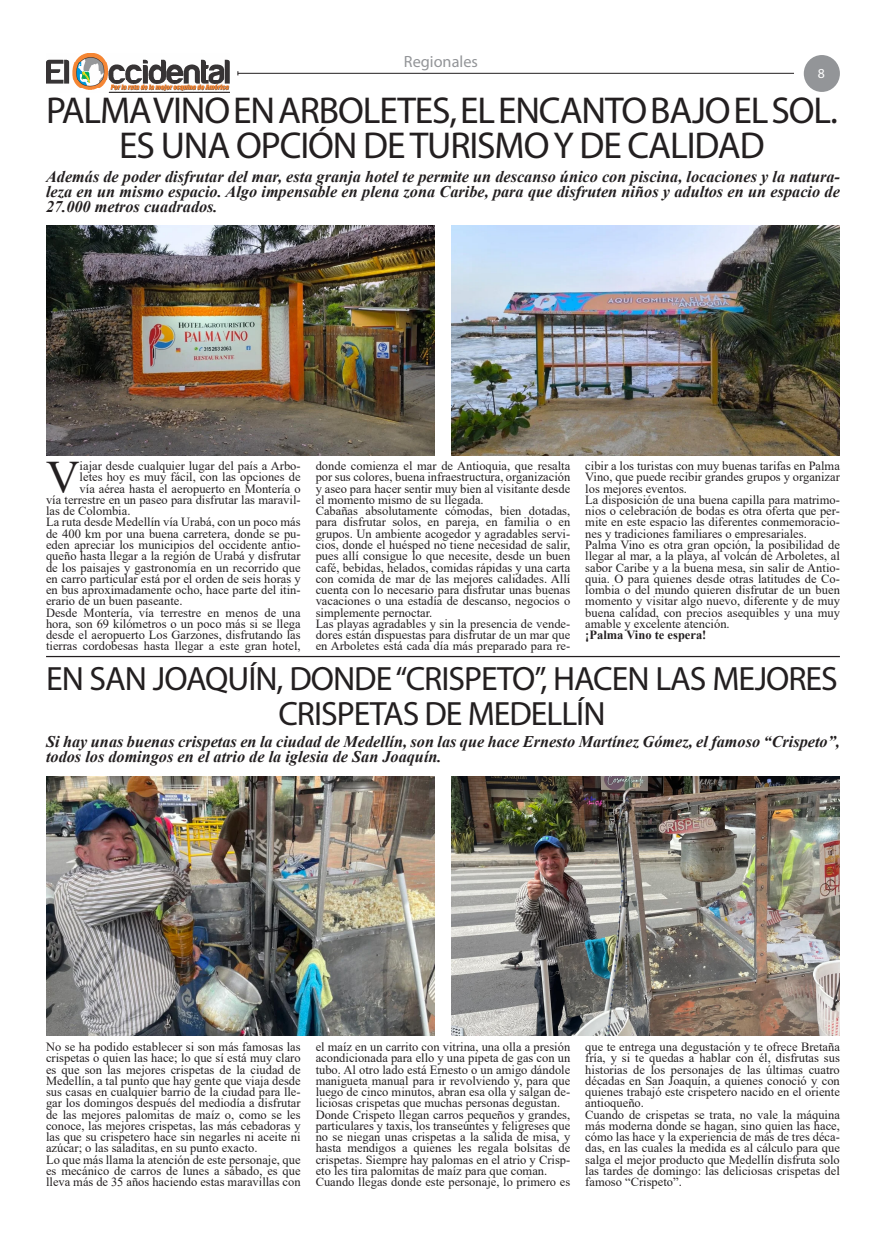
<style>
.page{position:relative;width:886px;height:1241px;background:#fff}
.page>*{position:absolute;margin:0;border:0;box-sizing:border-box;transform-origin:0 0}
.t1{font:46.5px "Times New Roman";color:#231f20}
.t2{font:37.5px/35px "Myriad Pro";letter-spacing:-.03em;color:#231f20;text-align:center}
.t3{font:33.75px/35px "Myriad Pro";letter-spacing:-.03em;color:#231f20;text-align:center}
.t4{font:italic 700 16.25px/15px "Times New Roman";color:#231f20}
.t5{font:16.25px "Myriad Pro";color:#939598}
.t6{font:13.75px "Myriad Pro";color:#fff}
.t7{font:12.5px/11.2px "Times New Roman";color:#231f20}
.t8{font:700 12.5px "Times New Roman";color:#231f20}
</style>
<div class="page">
<img style="left:46px;top:54px;width:184px;height:38px">
<hr style="left:238px;top:73px;width:556px;height:1px;background:#231f20">
<div style="left:804px;top:55px;width:36px;height:37px;background:#939598;border-radius:50%"></div>
<img style="left:46px;top:776px;width:389px;height:259px">
<hr style="left:46px;top:655px;width:794px;height:2px;background:#231f20">
<img style="left:451px;top:776px;width:389px;height:259px">
<img style="left:451px;top:225px;width:389px;height:230px">
<img style="left:46px;top:225px;width:389px;height:230px">
<h3 class="t5" style="left:404px;top:51px;width:75px">Regionales</h3>
<p class="t6" style="left:818px;top:65px;width:9px">8</p>
<p class="t6" style="left:820px;top:66px;width:9px">9</p>
<h2 class="t2" style="left:46px;top:93px;width:793px">PALMA VINO EN ARBOLETES, EL ENCANTO BAJO EL SOL.<br>ES UNA OPCIÓN DE TURISMO Y DE CALIDAD</h2>
<p class="t4" style="left:46px;top:169px;width:795px;text-align:justify">Además de poder disfrutar del mar, esta granja hotel te permite un descanso único con piscina, locaciones y la natura&shy;leza en un mismo espacio. Algo impensable en plena zona Caribe, para que disfruten niños y adultos en un espacio de 27.000 metros cuadrados.</p>
<h1 class="t1" style="left:46px;top:444px;width:35px">V</h1>
<p class="t7" style="left:80px;top:460px;width:222px">iajar desde cualquier lugar del país a Arbo-</p>
<p class="t7" style="left:80px;top:471px;width:222px">letes hoy es muy fácil, con las opciones de</p>
<p class="t7" style="left:80px;top:482px;width:222px">vía aérea hasta el aeropuerto en Montería o</p>
<p class="t7" style="left:46px;top:493px;width:256px">vía terrestre en un paseo para disfrutar las maravil-</p>
<p class="t7" style="left:46px;top:505px;width:86px">las de Colombia.</p>
<p class="t7" style="left:46px;top:516px;width:256px">La ruta desde Medellín vía Urabá, con un poco más</p>
<p class="t7" style="left:46px;top:527px;width:256px">de 400 km por una buena carretera, donde se pu-</p>
<p class="t7" style="left:46px;top:538px;width:256px">eden apreciar los municipios del occidente antio-</p>
<p class="t7" style="left:46px;top:550px;width:256px">queño hasta llegar a la región de Urabá y disfrutar</p>
<p class="t7" style="left:46px;top:561px;width:256px">de los paisajes y gastronomía en un recorrido que</p>
<p class="t7" style="left:46px;top:572px;width:256px">en carro particular está por el orden de seis horas y</p>
<p class="t7" style="left:46px;top:583px;width:256px">en bus aproximadamente ocho, hace parte del itin-</p>
<p class="t7" style="left:46px;top:595px;width:138px">erario de un buen paseante.</p>
<p class="t7" style="left:46px;top:606px;width:256px">Desde Montería, vía terrestre en menos de una</p>
<p class="t7" style="left:46px;top:617px;width:256px">hora, son 69 kilómetros o un poco más si se llega</p>
<p class="t7" style="left:46px;top:628px;width:256px">desde el aeropuerto Los Garzones, disfrutando las</p>
<p class="t7" style="left:46px;top:640px;width:256px">tierras cordobesas hasta llegar a este gran hotel,</p>
<p class="t7" style="left:316px;top:460px;width:256px">donde comienza el mar de Antioquia, que resalta por sus colores, buena infraestructura, organización y aseo para hacer sentir muy bien al visitante desde el momento mismo de su llegada.<br>Cabañas absolutamente cómodas, bien dotadas, para disfrutar solos, en pareja, en familia o en grupos. Un ambiente acogedor y agradables servi&shy;cios, donde el huésped no tiene necesidad de salir, pues allí consigue lo que necesite, desde un buen café, bebidas, helados, comidas rápidas y una carta con comida de mar de las mejores calidades. Allí cuenta con lo necesario para disfrutar unas buenas vacaciones o una estadía de descanso, negocios o simplemente pernoctar.<br>Las playas agradables y sin la presencia de vende&shy;dores están dispuestas para disfrutar de un mar que en Arboletes está cada día más preparado para re-</p>
<p class="t7" style="left:585px;top:460px;width:256px">cibir a los turistas con muy buenas tarifas en Palma Vino, que puede recibir grandes grupos y organizar los mejores eventos.<br>La disposición de una buena capilla para matrimo&shy;nios o celebración de bodas es otra oferta que per&shy;mite en este espacio las diferentes conmemoracio&shy;nes y tradiciones familiares o empresariales.<br>Palma Vino es otra gran opción, la posibilidad de llegar al mar, a la playa, al volcán de Arboletes, al sabor Caribe y a la buena mesa, sin salir de Antio&shy;quia. O para quienes desde otras latitudes de Co&shy;lombia o del mundo quieren disfrutar de un buen momento y visitar algo nuevo, diferente y de muy buena calidad, con precios asequibles y una muy amable y excelente atención.</p>
<p class="t8" style="left:585px;top:625px;width:123px">¡Palma Vino te espera!</p>
<h3 class="t3" style="left:46px;top:660px;width:793px">EN SAN JOAQUÍN, DONDE “CRISPETO”, HACEN LAS MEJORES<br>CRISPETAS DE MEDELLÍN</h3>
<h3 class="t4" style="left:46px;top:733px;width:795px">Si hay unas buenas crispetas en la ciudad de Medellín, son las que hace Ernesto Martínez Gómez, el famoso “Crispeto”, todos los domingos en el atrio de la iglesia de San Joaquín.</h3>
<p class="t7" style="left:46px;top:1040px;width:256px">No se ha podido establecer si son más famosas las crispetas o quien las hace; lo que sí está muy claro es que son las mejores crispetas de la ciudad de Medellín, a tal punto que hay gente que viaja desde sus casas en cualquier barrio de la ciudad para lle&shy;gar los domingos después del mediodía a disfrutar de las mejores palomitas de maíz o, como se les conoce, las mejores crispetas, las más cebadoras y las que su crispetero hace sin negarles ni aceite ni azúcar; o las saladitas, en su punto exacto.<br>Lo que más llama la atención de este personaje, que es mecánico de carros de lunes a sábado, es que lleva más de 35 años haciendo estas maravillas con</p>
<p class="t7" style="left:316px;top:1040px;width:256px">el maíz en un carrito con vitrina, una olla a presión acondicionada para ello y una pipeta de gas con un tubo. Al otro lado está Ernesto o un amigo dándole manigueta manual para ir revolviendo y, para que luego de cinco minutos, abran esa olla y salgan de&shy;liciosas crispetas que muchas personas degustan.<br>Donde Crispeto llegan carros pequeños y grandes, particulares y taxis, los transeúntes y feligreses que no se niegan unas crispetas a la salida de misa, y hasta mendigos a quienes les regala bolsitas de crispetas. Siempre hay palomas en el atrio y Crisp&shy;eto les tira palomitas de maíz para que coman.<br>Cuando llegas donde este personaje, lo primero es</p>
<p class="t7" style="left:585px;top:1040px;width:256px">que te entrega una degustación y te ofrece Bretaña fría, y si te quedas a hablar con él, disfrutas sus historias de los personajes de las últimas cuatro décadas en San Joaquín, a quienes conoció y con quienes trabajó este crispetero nacido en el oriente antioqueño.<br>Cuando de crispetas se trata, no vale la máquina más moderna donde se hagan, sino quien las hace, cómo las hace y la experiencia de más de tres déca&shy;das, en las cuales la medida es al cálculo para que salga el mejor producto que Medellín disfruta solo las tardes de domingo: las deliciosas crispetas del famoso “Crispeto”.</p>
</div>
